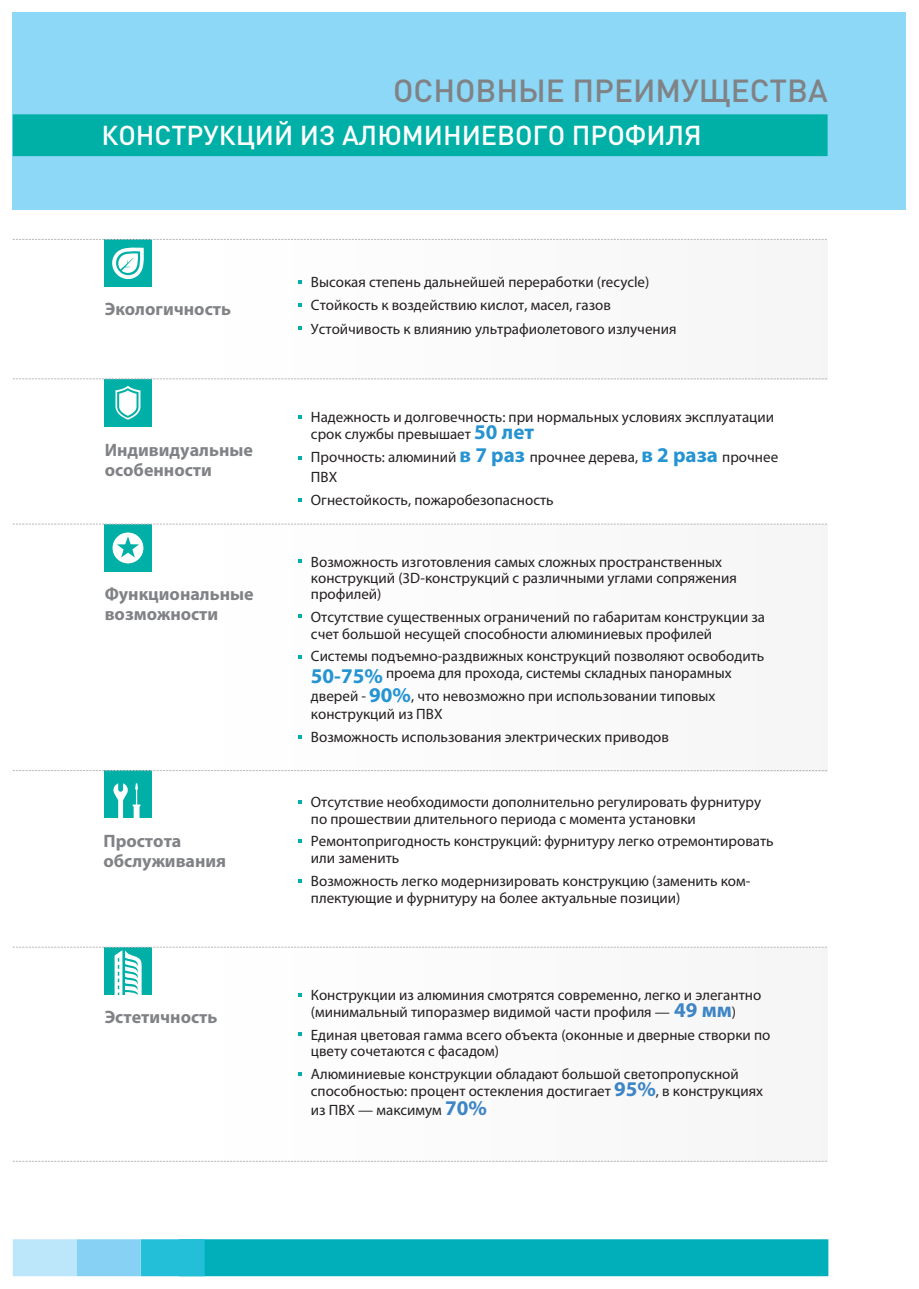
<style>
.page{position:relative;width:919px;height:1289px;background:#fff}
.page>*{position:absolute;margin:0;border:0;box-sizing:border-box;transform-origin:0 0}
.t1{font:500 31.5px "DIN Pro";color:#808285}
.t2{font:500 27px "DIN Pro";color:#fff}
.t3{font:700 18px/20px "Myriad Pro";color:#808285}
.t4{font:15px/16.2px "Myriad Pro";color:#231f20}
.s1{font-weight:700;font-size:21px;color:#2793d1}
.s2{font-weight:700;font-size:21px;color:#2494d2}
.s3{font-weight:700;font-size:21px;color:#3e85c5}
</style>
<div class="page">
<div style="left:77px;top:241px;width:750px;height:138px;background:#fbfbfb"></div>
<div style="left:77px;top:524px;width:750px;height:247px;background:#fbfbfb"></div>
<div style="left:77px;top:947px;width:750px;height:213px;background:#fbfbfb"></div>
<div style="left:13px;top:13px;width:892px;height:197px;background:#8dd7f7"></div>
<div style="left:13px;top:114px;width:814px;height:42px;background:#00b0a7"></div>
<div style="left:104px;top:239px;width:48px;height:48px;background:#00b0a7"></div>
<svg style="left:112px;top:247px;width:32px;height:32px"></svg>
<div style="left:104px;top:770px;width:48px;height:48px;background:#00b0a7"></div>
<svg style="left:113px;top:783px;width:28px;height:35px"></svg>
<div style="left:104px;top:379px;width:48px;height:47px;background:#00b0a7"></div>
<svg style="left:115px;top:386px;width:26px;height:33px"></svg>
<div style="left:104px;top:524px;width:48px;height:48px;background:#00b0a7"></div>
<svg style="left:112px;top:532px;width:31px;height:31px"></svg>
<svg style="left:13px;top:239px;width:814px;height:1px"></svg>
<svg style="left:13px;top:378px;width:814px;height:1px"></svg>
<svg style="left:13px;top:523px;width:814px;height:1px"></svg>
<svg style="left:13px;top:770px;width:814px;height:1px"></svg>
<svg style="left:13px;top:1160px;width:814px;height:1px"></svg>
<svg style="left:298px;top:280px;width:4px;height:3px"></svg>
<svg style="left:298px;top:303px;width:4px;height:3px"></svg>
<svg style="left:298px;top:326px;width:4px;height:4px"></svg>
<svg style="left:298px;top:415px;width:4px;height:3px"></svg>
<svg style="left:298px;top:456px;width:4px;height:4px"></svg>
<svg style="left:298px;top:498px;width:4px;height:3px"></svg>
<svg style="left:298px;top:559px;width:4px;height:3px"></svg>
<svg style="left:298px;top:614px;width:4px;height:3px"></svg>
<svg style="left:298px;top:655px;width:4px;height:3px"></svg>
<svg style="left:298px;top:735px;width:4px;height:3px"></svg>
<svg style="left:298px;top:800px;width:4px;height:3px"></svg>
<svg style="left:298px;top:839px;width:4px;height:3px"></svg>
<svg style="left:298px;top:879px;width:4px;height:4px"></svg>
<svg style="left:13px;top:1239px;width:815px;height:37px;background:#1db7c5"></svg>
<svg style="left:13px;top:946px;width:814px;height:50px"></svg>
<svg style="left:298px;top:1032px;width:4px;height:4px"></svg>
<svg style="left:298px;top:1072px;width:4px;height:3px"></svg>
<h1 class="t1" style="left:393px;top:78px;width:436px">ОСНОВНЫЕ ПРЕИМУЩЕСТВА</h1>
<h2 class="t2" style="left:101px;top:125px;width:601px">КОНСТРУКЦИЙ ИЗ АЛЮМИНИЕВОГО ПРОФИЛЯ</h2>
<p class="t3" style="left:105px;top:300px;width:128px">Экологичность</p>
<p class="t3" style="left:105px;top:441px;width:150px">Индивидуальные особенности</p>
<p class="t3" style="left:105px;top:585px;width:150px">Функциональные возможности</p>
<p class="t3" style="left:103px;top:832px;width:124px">Простота обслуживания</p>
<p class="t3" style="left:105px;top:1008px;width:114px">Эстетичность</p>
<p class="t4" style="left:311px;top:271px;width:367px;line-height:23.4px">Высокая степень дальнейшей переработки (recycle)<br>Стойкость к воздействию кислот, масел, газов<br>Устойчивость к влиянию ультрафиолетового излучения</p>
<p class="t4" style="left:311px;top:410px;width:464px;line-height:17px">Надежность и долговечность: при нормальных условиях эксплуатации срок службы превышает <span class="s1">50 лет</span></p>
<p class="t4" style="left:311px;top:449px;width:468px;line-height:19.5px">Прочность: алюминий <span class="s1">в 7 раз</span> прочнее дерева, <span class="s2">в 2 раза</span> прочнее<br>ПВХ</p>
<p class="t4" style="left:311px;top:493px;width:244px">Огнестойкость, пожаробезопасность</p>
<p class="t4" style="left:311px;top:555px;width:427px">Возможность изготовления самых сложных пространственных конструкций (3D-конструкций с различными углами сопряжения профилей)</p>
<p class="t4" style="left:311px;top:610px;width:455px">Отсутствие существенных ограничений по габаритам конструкции за счет большой несущей способности алюминиевых профилей</p>
<p class="t4" style="left:311px;top:649px;width:455px;line-height:16.6px">Cистемы подъемно-раздвижных конструкций позволяют освободить<br><span class="s2">50-75%</span> проема для прохода, системы складных панорамных</p>
<p class="t4" style="left:311px;top:688px;width:406px;line-height:17.5px">дверей - <span class="s2">90%</span>, что невозможно при использовании типовых конструкций из ПВХ</p>
<p class="t4" style="left:311px;top:730px;width:359px">Возможность использования электрических приводов</p>
<p class="t4" style="left:311px;top:795px;width:452px">Отсутствие необходимости дополнительно регулировать фурнитуру по прошествии длительного периода с момента установки</p>
<p class="t4" style="left:311px;top:834px;width:464px">Ремонтопригодность конструкций: фурнитуру легко отремонтировать или заменить</p>
<p class="t4" style="left:311px;top:874px;width:441px">Возможность легко модернизировать конструкцию (заменить ком&shy;плектующие и фурнитуру на более актуальные позиции)</p>
<p class="t4" style="left:311px;top:987px;width:452px;line-height:16.6px">Конструкции из алюминия смотрятся современно, легко и элегантно (минимальный типоразмер видимой части профиля — <span class="s3">49 мм</span>)</p>
<p class="t4" style="left:311px;top:1027px;width:461px">Единая цветовая гамма всего объекта (оконные и дверные створки по цвету сочетаются с фасадом)</p>
<p class="t4" style="left:311px;top:1065px;width:454px;line-height:18.3px">Алюминиевые конструкции обладают большой светопропускной способностью: процент остекления достигает <span class="s3">95%</span>, в конструкциях из ПВХ — максимум <span class="s3">70%</span></p>
</div>
